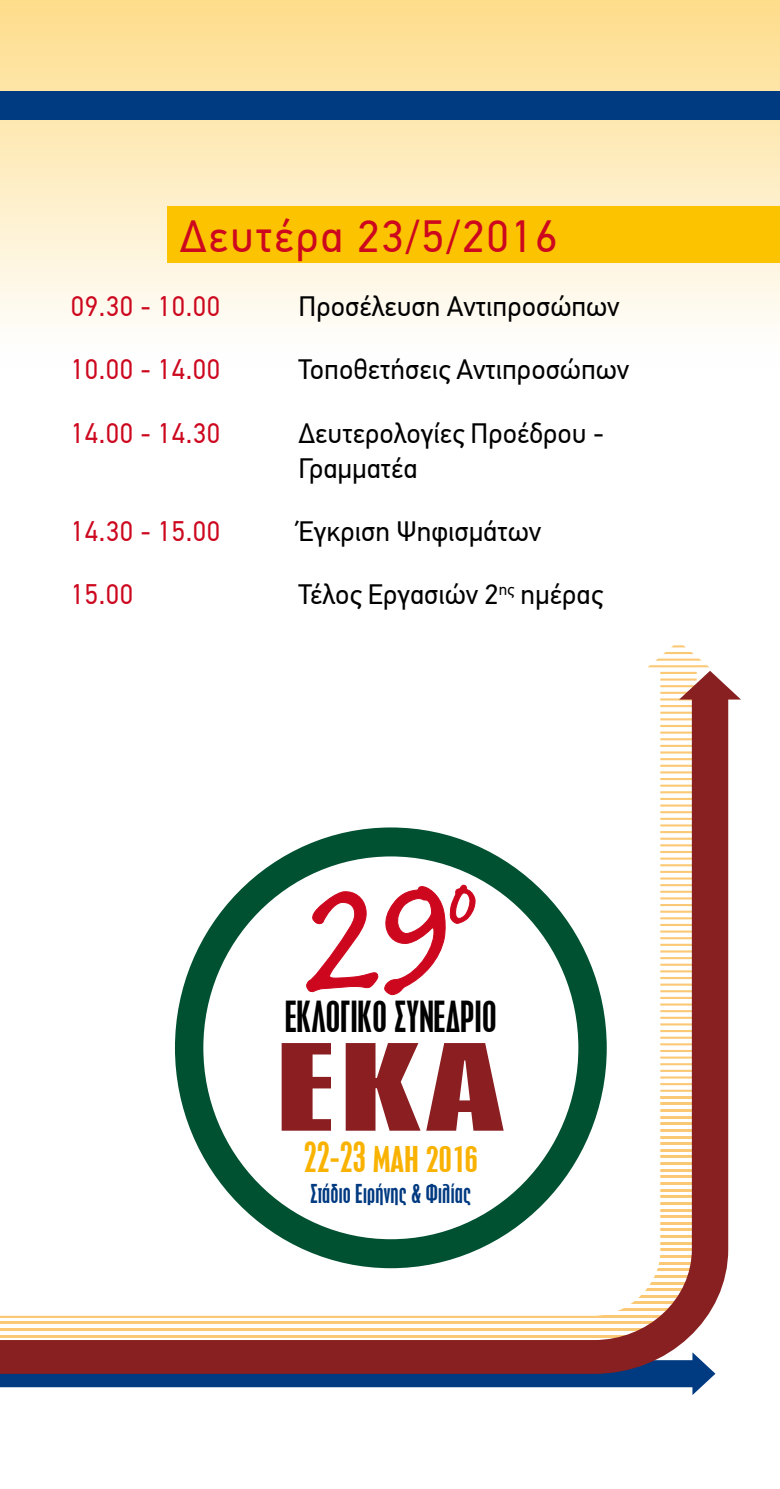
<style>
.page{position:relative;width:780px;height:1489px;background:#fff}
.page>*{position:absolute;margin:0;border:0;box-sizing:border-box;transform-origin:0 0}
.t1{font:500 131.5px "CF Compacta";color:#8a1e20;scale:2.06 1}
.t2{font:45px "PF Din Text Pro";letter-spacing:.04em;color:#cd071e}
.t3{font:44.75px "CF Eteocles";color:#000}
.t4{font:37px "CF Eteocles";color:#f9b200;scale:1.17 1}
.t5{font:28.25px "PF Din Text Pro";letter-spacing:.02em;color:#cd071e;scale:.95 1}
.t6{font:28px/35px "PF Din Text Pro";color:#000}
.t7{font:27.25px "CF Eteocles";color:#003a80}
.s1{font-size:43.5px}
</style>
<div class="page">
<div style="left:0;top:0;width:780px;height:369px;background:linear-gradient(to bottom,#fedd8a,#feffff)"></div>
<div style="left:168px;top:206px;width:612px;height:56px;background:#fcc400"></div>
<svg style="left:0;top:1373px;width:715px;height:21px"></svg>
<svg style="left:647px;top:645px;width:62px;height:23px"></svg>
<svg style="left:0;top:671px;width:741px;height:702px"></svg>
<svg style="left:175px;top:827px;width:431px;height:441px"></svg>
<div style="left:203px;top:856px;width:375px;height:383px;background:#fff;border-radius:50%"></div>
<svg style="left:286px;top:883px;width:190px;height:112px"></svg>
<div style="left:0;top:91px;width:780px;height:29px;background:#003a80"></div>
<h2 class="t2" style="left:180px;top:210px;width:379px">Δευτέρα 23/5/2016</h2>
<p class="t5" style="left:71px;top:289px;width:159px">09.30 - 10.00</p>
<p class="t6" style="left:298px;top:289px;width:323px">Προσέλευση Αντιπροσώπων</p>
<p class="t5" style="left:71px;top:353px;width:159px">10.00 - 14.00</p>
<p class="t6" style="left:298px;top:352px;width:332px">Τοποθετήσεις Αντιπροσώπων</p>
<p class="t5" style="left:71px;top:416px;width:159px">14.00 - 14.30</p>
<p class="t6" style="left:298px;top:415px;width:307px">Δευτερολογίες Προέδρου -<br>Γραμματέα</p>
<p class="t5" style="left:71px;top:514px;width:159px">14.30 - 15.00</p>
<p class="t6" style="left:298px;top:514px;width:244px">Έγκριση Ψηφισμάτων</p>
<p class="t5" style="left:71px;top:578px;width:67px">15.00</p>
<p class="t6" style="left:298px;top:577px;width:305px">Τέλος Εργασιών 2<sup>ης</sup> ημέρας</p>
<h3 class="t3" style="left:285px;top:992px;width:213px">ΕΚΛΟΓΙΚΟ ΣΥΝΕΔΡΙΟ</h3>
<h1 class="t1" style="left:274px;top:1028px;width:115px">ΕΚΑ</h1>
<h3 class="t4" style="left:304px;top:1139px;width:150px"><span class="s1">22-23</span> ΜΑΗ 2016</h3>
<p class="t7" style="left:310px;top:1179px;width:162px">Στάδιο Ειρήνης &amp; Φιλίας</p>
</div>
